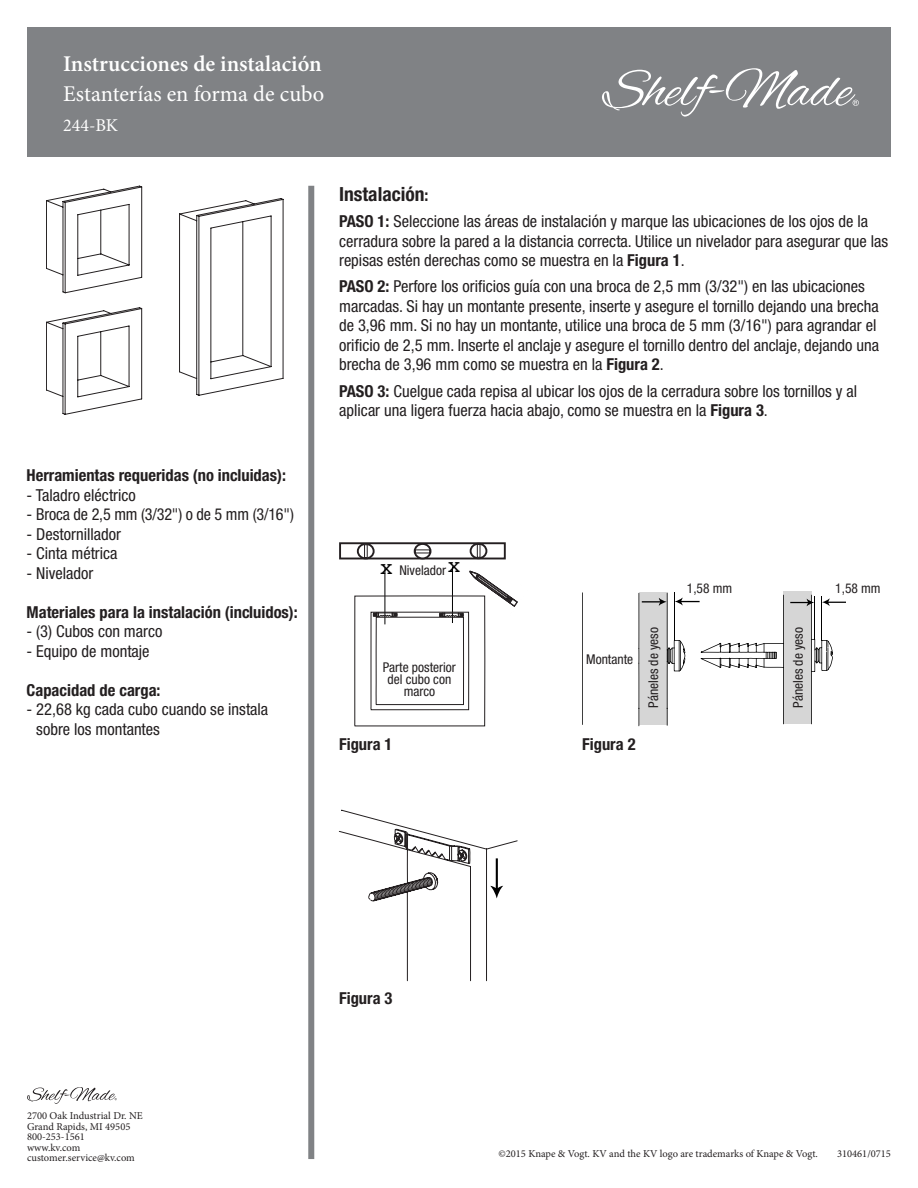
<style>
.page{position:relative;width:918px;height:1188px;background:#fff}
.page>*{position:absolute;margin:0;border:0;box-sizing:border-box;transform-origin:0 0}
.Left_Product_Name{font:600 22.5px "Minion Pro";color:#fff}
.Left_Product_Name-2{font:22.5px "Minion Pro";color:#fff}
.t1{font:21.9px "Courier";color:#000}
.t2{font:700 condensed 19.5px "Helvetica Neue";color:#231f20}
.Left_Product_Name-3{font:18px "Minion Pro";color:#fff}
.t3{font:condensed 16.5px/19.5px "Helvetica Neue";color:#231f20}
.t4{font:700 condensed 16.5px "Helvetica Neue";color:#231f20}
.t5{font:condensed 13.5px/12px "Helvetica Neue";color:#231f20;text-align:center}
.Address{font:10.5px "Minion Pro";color:#231f20}
.s1{font-size:16.5px}
.s2{font-weight:700}
</style>
<div class="page">
<div style="left:27px;top:27px;width:864px;height:130px;background:#808285"></div>
<svg style="left:602px;top:68px;width:257px;height:49px"></svg>
<div style="left:308px;top:186px;width:6px;height:973px;background:#808285"></div>
<hr style="left:582px;top:592px;width:1px;height:133px;background:#000">
<div style="left:783px;top:592px;width:28px;height:132px;background:#d6d6d6"></div>
<svg style="left:790px;top:595px;width:56px;height:129px"></svg>
<hr style="left:674px;top:592px;width:1px;height:49px;background:#000">
<svg style="left:638px;top:593px;width:146px;height:133px"></svg>
<div style="left:339px;top:542px;width:167px;height:17px;border:2px solid #241f21"></div>
<svg style="left:354px;top:542px;width:164px;height:185px"></svg>
<svg style="left:339px;top:810px;width:179px;height:171px"></svg>
<svg style="left:46px;top:186px;width:237px;height:229px"></svg>
<svg style="left:27px;top:1087px;width:90px;height:17px"></svg>
<p class="Left_Product_Name" style="left:63px;top:48px;width:260px">Instrucciones de instalación</p>
<p class="Left_Product_Name-2" style="left:63px;top:78px;width:263px">Estanterías en forma de cubo</p>
<p class="Left_Product_Name-3" style="left:63px;top:113px;width:56px">244-BK</p>
<p class="t4" style="left:27px;top:466px;width:261px">Herramientas requeridas (no incluidas):</p>
<p class="t3" style="left:27px;top:485px;width:111px">- Taladro eléctrico</p>
<p class="t3" style="left:27px;top:505px;width:269px">- Broca de 2,5 mm (3/32") o de 5 mm (3/16")</p>
<p class="t3" style="left:27px;top:524px;width:96px">- Destornillador</p>
<p class="t3" style="left:27px;top:544px;width:93px">- Cinta métrica</p>
<p class="t3" style="left:27px;top:563px;width:68px">- Nivelador</p>
<p class="t4" style="left:27px;top:602px;width:273px">Materiales para la instalación (incluidos):</p>
<p class="t3" style="left:27px;top:622px;width:137px">- (3) Cubos con marco</p>
<p class="t3" style="left:27px;top:641px;width:125px">- Equipo de montaje</p>
<p class="t4" style="left:27px;top:680px;width:136px">Capacidad de carga:</p>
<p class="t3" style="left:36px;top:700px;width:233px;text-indent:-10px">- 22,68 kg cada cubo cuando se instala sobre los montantes</p>
<p class="t2" style="left:339px;top:182px;width:91px">Instalación<span class="s1">:</span></p>
<p class="t3" style="left:339px;top:211px;width:550px"><span class="s2">PASO 1:</span> Seleccione las áreas de instalación y marque las ubicaciones de los ojos de la cerradura sobre la pared a la distancia correcta. Utilice un nivelador para asegurar que las repisas estén derechas como se muestra en la <span class="s2">Figura 1</span>.</p>
<p class="t3" style="left:339px;top:277px;width:542px"><span class="s2">PASO 2:</span> Perfore los orificios guía con una broca de 2,5 mm (3/32") en las ubicaciones marcadas. Si hay un montante presente, inserte y asegure el tornillo dejando una brecha de 3,96 mm. Si no hay un montante, utilice una broca de 5 mm (3/16") para agrandar el orificio de 2,5 mm. Inserte el anclaje y asegure el tornillo dentro del anclaje, dejando una brecha de 3,96 mm como se muestra en la <span class="s2">Figura 2</span>.</p>
<p class="t3" style="left:339px;top:381px;width:520px"><span class="s2">PASO 3:</span> Cuelgue cada repisa al ubicar los ojos de la cerradura sobre los tornillos y al aplicar una ligera fuerza hacia abajo, como se muestra en la <span class="s2">Figura 3</span>.</p>
<h2 class="t1" style="left:380px;top:550px;width:15px">x</h2>
<h2 class="t1" style="left:447px;top:549px;width:15px">x</h2>
<p class="t5" style="left:399px;top:564px;width:48px">Nivelador</p>
<p class="t5" style="left:383px;top:661px;width:74px">Parte posterior del cubo con marco</p>
<p class="t4" style="left:339px;top:734px;width:55px">Figura 1</p>
<p class="t5" style="left:586px;top:653px;width:48px">Montante</p>
<p class="t4" style="left:582px;top:734px;width:55px">Figura 2</p>
<p class="t5" style="left:687px;top:582px;width:47px">1,58 mm</p>
<p class="t5" style="left:835px;top:582px;width:47px">1,58 mm</p>
<p class="t5" style="left:647px;top:708px;width:82px;rotate:-90deg">Páneles de yeso</p>
<p class="t5" style="left:792px;top:708px;width:82px;rotate:-90deg">Páneles de yeso</p>
<p class="t4" style="left:339px;top:989px;width:55px">Figura 3</p>
<p class="Address" style="left:27px;top:1109px;width:117px">2700 Oak Industrial Dr. NE</p>
<p class="Address" style="left:27px;top:1119px;width:105px">Grand Rapids, MI 49505</p>
<p class="Address" style="left:27px;top:1130px;width:59px">800-253-1561</p>
<p class="Address" style="left:27px;top:1140px;width:55px">www.kv.com</p>
<p class="Address" style="left:27px;top:1151px;width:109px">customer.service@kv.com</p>
<p class="Address" style="left:498px;top:1147px;width:321px">©2015 Knape &amp; Vogt. KV and the KV logo are trademarks of Knape &amp; Vogt.</p>
<p class="Address" style="left:837px;top:1147px;width:55px">310461/0715</p>
</div>
